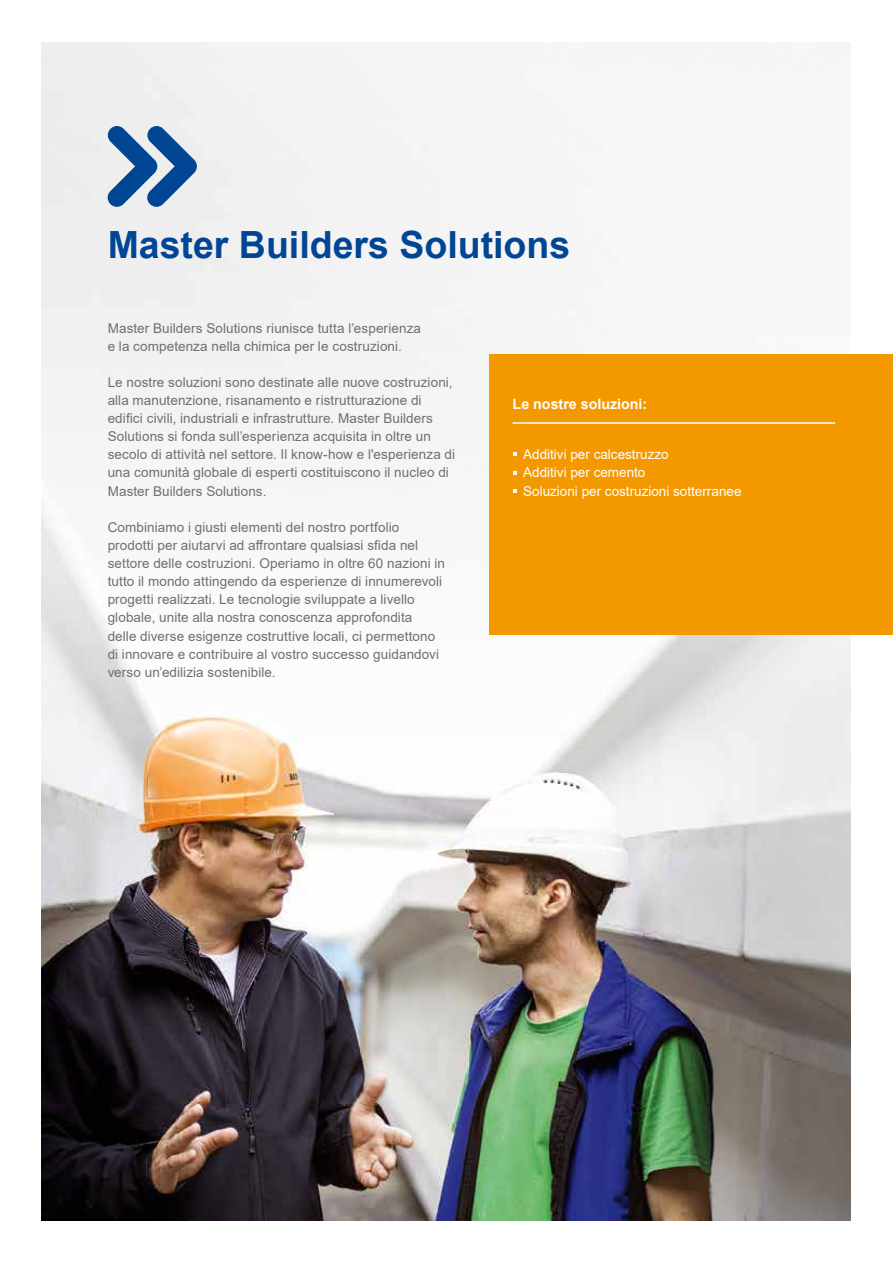
<style>
.page{position:relative;width:893px;height:1263px;background:#fff}
.page>*{position:absolute;margin:0;border:0;box-sizing:border-box;transform-origin:0 0}
.t1{font:700 37.5px "Arial";color:#014694}
.t2{font:700 14.25px "Arial";color:#fff}
.t3{font:13.5px/18.1px "Arial";letter-spacing:.005em;color:#706f6f}
.t4{font:13.5px/18.1px "Arial";color:#fff}
</style>
<div class="page">
<img style="left:42px;top:43px;width:808px;height:1177px">
<svg style="left:108px;top:126px;width:89px;height:81px;background:#7396bf"></svg>
<div style="left:489px;top:354px;width:404px;height:281px;background:#f49800"></div>
<hr style="left:513px;top:422px;width:322px;height:2px;background:#fff">
<svg style="left:513px;top:452px;width:4px;height:4px"></svg>
<svg style="left:513px;top:471px;width:4px;height:4px"></svg>
<svg style="left:513px;top:489px;width:4px;height:4px"></svg>
<h1 class="t1" style="left:108px;top:218px;width:464px">Master Builders Solutions</h1>
<p class="t3" style="left:108px;top:319px;width:315px">Master Builders Solutions riunisce tutta l’esperienza e la competenza nella chimica per le costruzioni.</p>
<p class="t3" style="left:108px;top:373px;width:349px">Le nostre soluzioni sono destinate alle nuove costruzioni, alla manutenzione, risanamento e ristrutturazione di edifici civili, industriali e infrastrutture. Master Builders Solutions si fonda sull’esperienza acquisita in oltre un secolo di attività nel settore. Il know-how e l'esperienza di una comunità globale di esperti costituiscono il nucleo di Master Builders Solutions.</p>
<p class="t3" style="left:108px;top:518px;width:339px">Combiniamo i giusti elementi del nostro portfolio prodotti per aiutarvi ad affrontare qualsiasi sfida nel settore delle costruzioni. Operiamo in oltre 60 nazioni in tutto il mondo attingendo da esperienze di innumerevoli progetti realizzati. Le tecnologie sviluppate a livello globale, unite alla nostra conoscenza approfondita<br>delle diverse esigenze costruttive locali, ci permettono di innovare e contribuire al vostro successo guidandovi verso un’edilizia sostenibile.</p>
<p class="t2" style="left:513px;top:394px;width:136px">Le nostre soluzioni:</p>
<p class="t4" style="left:523px;top:445px;width:220px">Additivi per calcestruzzo<br>Additivi per cemento<br>Soluzioni per costruzioni sotterranee</p>
</div>
